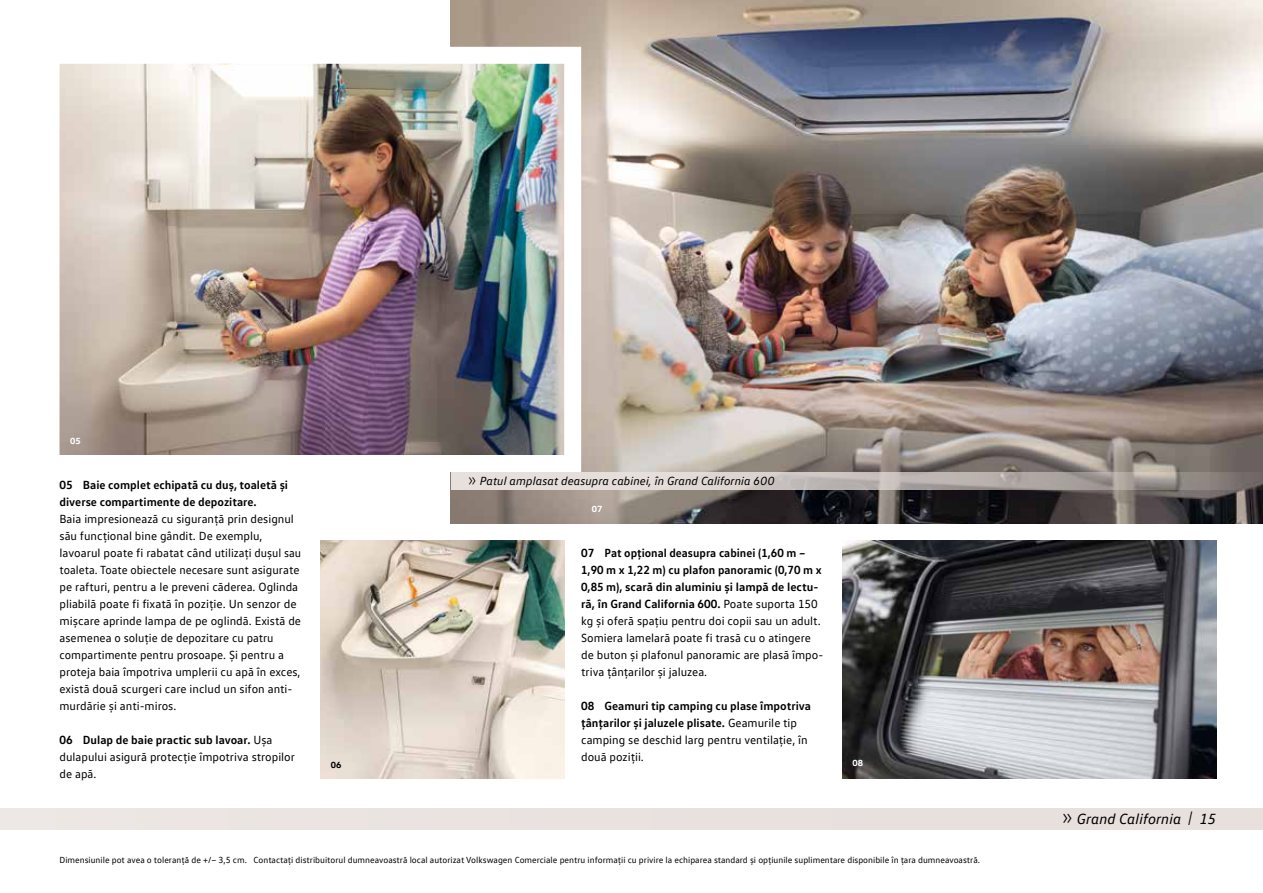
<style>
.page{position:relative;width:1263px;height:893px;background:#fff}
.page>*{position:absolute;margin:0;border:0;box-sizing:border-box;transform-origin:0 0}
.t1{font:italic 15px "VW Text";color:#000}
.t2{font:12px/17px "VW Text";color:#000}
.t3{font:700 12px/17px "VW Text";color:#000}
.t4{font:italic 12px "VW Text";color:#000}
.t5{font:9px "VW Text";color:#000}
.t6{font:700 9px "VW Head";color:#fff}
.t7{font:700 9px "VW Head";color:#000}
.s1{font-weight:700}
.s2{font-weight:300;font-style:normal;font-size:18px}
.s3{font-weight:400}
.s4{font-weight:300;font-style:normal;font-size:22.5px}
</style>
<div class="page">
<img style="left:451px;top:0;width:812px;height:523px">
<img style="left:842px;top:541px;width:374px;height:237px">
<img style="left:320px;top:540px;width:244px;height:238px">
<img style="left:59px;top:38px;width:531px;height:442px">
<div style="left:0;top:808px;width:1263px;height:21px;background:#e8e0dd"></div>
<svg style="left:451px;top:472px;width:812px;height:17px;background:#c0b8b5"></svg>
<p class="t6" style="left:70px;top:435px;width:12px">05</p>
<p class="t3" style="left:60px;top:476px;width:230px">05 Baie complet echipată cu duș, toaletă și diverse compartimente de depozitare.</p>
<p class="t2" style="left:60px;top:510px;width:243px">Baia impresionează cu siguranță prin designul său funcțional bine gândit. De exemplu, lavoarul poate fi rabatat când utilizați dușul sau toaleta. Toate obiectele necesare sunt asigurate pe rafturi, pentru a le preveni căderea. Oglinda pliabilă poate fi fixată în poziție. Un senzor de mișcare aprinde lampa de pe oglindă. Există de asemenea o soluție de depozitare cu patru compartimente pentru prosoape. Și pentru a proteja baia împotriva umplerii cu apă în exces, există două scurgeri care includ un sifon anti&shy;murdărie și anti-miros.</p>
<p class="t2" style="left:60px;top:731px;width:237px"><span class="s1">06 Dulap de baie practic sub lavoar.</span> Ușa dulapului asigură protecție împotriva stropilor de apă.</p>
<p class="t7" style="left:331px;top:759px;width:12px">06</p>
<p class="t4" style="left:468px;top:473px;width:308px"><span class="s2">»</span> Patul amplasat deasupra cabinei, în Grand California 600</p>
<p class="t6" style="left:592px;top:503px;width:12px">07</p>
<p class="t2" style="left:581px;top:544px;width:244px"><span class="s1">07 Pat opțional deasupra cabinei (1,60 m – 1,90 m x 1,22 m) cu plafon panoramic (0,70 m x 0,85 m), scară din aluminiu și lampă de lectu&shy;ră, în Grand California 600.</span> Poate suporta 150 kg și oferă spațiu pentru doi copii sau un adult.<br>Somiera lamelară poate fi trasă cu o atingere de buton și plafonul panoramic are plasă împo&shy;triva țânțarilor și jaluzea.</p>
<p class="t3" style="left:581px;top:697px;width:231px">08 Geamuri tip camping cu plase împotriva țânțarilor și jaluzele plisate. <span class="s3">Geamurile tip camping se deschid larg pentru ventilație, în două poziții.</span></p>
<p class="t6" style="left:853px;top:757px;width:12px">08</p>
<p class="t5" style="left:60px;top:855px;width:922px">Dimensiunile pot avea o toleranță de +/− 3,5 cm. Contactați distribuitorul dumneavoastră local autorizat Volkswagen Comerciale pentru informații cu privire la echiparea standard și opțiunile suplimentare disponibile în țara dumneavoastră.</p>
<p class="t1" style="left:1062px;top:809px;width:156px"><span class="s4">»</span> Grand California | 15</p>
</div>
